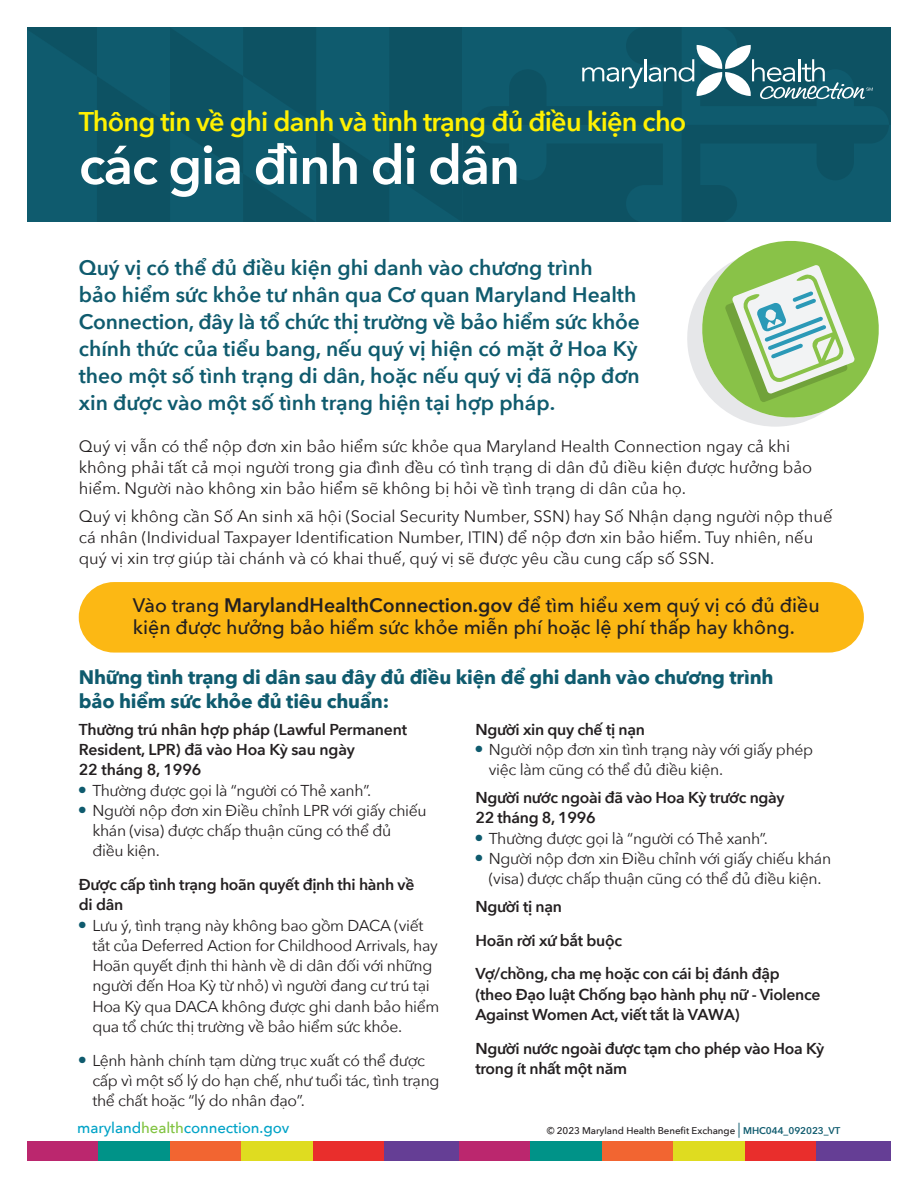
<style>
.page{position:relative;width:918px;height:1188px;background:#fff}
.page>*{position:absolute;margin:0;border:0;box-sizing:border-box;transform-origin:0 0}
.t1{font:600 54px "Avenir Next";letter-spacing:-.03em;color:#fff}
.t2{font:600 27px "Avenir Next";letter-spacing:-.03em;color:#fff101}
.intro{font:600 21px/27px "Avenir Next";color:#0f5b6e}
.text_on_yellow{font:500 19.5px/22.5px "Avenir Next";color:#231f20}
.subhead_1{font:700 19.5px/24px "Avenir Next";letter-spacing:-.01em;color:#0f5b6e}
._11pt_text__27pt{font:16.5px/21px "Avenir Next";color:#231f20}
._11pt_text__9pt{font:16.5px/21px "Avenir Next";color:#231f20}
.bullet_last{font:15.75px/20.2px "Avenir Next";letter-spacing:-.02em;color:#231f20}
.subhead_medium_no_indent__9{font:600 15.75px/20.2px "Avenir Next";letter-spacing:-.02em;color:#231f20}
.bullet_no_indent_last{font:15.75px/20.2px "Avenir Next";letter-spacing:-.02em;color:#231f20}
.subhead_medium_indent{font:600 15.75px/20.2px "Avenir Next";letter-spacing:-.01em;color:#231f20}
.subhead_medium_no_indent{font:600 15.75px/20.2px "Avenir Next";letter-spacing:-.02em;color:#231f20}
.bullet{font:15.75px "Avenir Next";letter-spacing:-.02em;color:#231f20}
.bullet_no_indent{font:15.75px "Avenir Next";letter-spacing:-.02em;color:#231f20}
.t3{font:500 15px "Avenir Next";letter-spacing:-.005em;color:#00a3c7}
.t4{font:500 9.75px "Avenir Next";letter-spacing:-.005em;color:#231f20}
.s1{font-weight:600}
.s2{color:#81c340}
.s3{font-weight:400;font-size:15px;color:#0f5b6e}
.s4{font-weight:600;color:#0f5b6e}
</style>
<div class="page">
<div style="left:27px;top:1142px;width:74px;height:19px;background:#bb276e"></div>
<div style="left:459px;top:1142px;width:74px;height:19px;background:#bb276e"></div>
<div style="left:99px;top:1142px;width:74px;height:19px;background:#009388"></div>
<div style="left:531px;top:1142px;width:74px;height:19px;background:#009388"></div>
<div style="left:170px;top:1142px;width:74px;height:19px;background:#f26531"></div>
<div style="left:602px;top:1142px;width:74px;height:19px;background:#f26531"></div>
<div style="left:242px;top:1142px;width:74px;height:19px;background:#dfdc20"></div>
<div style="left:674px;top:1142px;width:74px;height:19px;background:#dfdc20"></div>
<div style="left:313px;top:1142px;width:74px;height:19px;background:#e92e2c"></div>
<div style="left:745px;top:1142px;width:74px;height:19px;background:#e92e2c"></div>
<div style="left:385px;top:1142px;width:74px;height:19px;background:#653e95"></div>
<div style="left:817px;top:1142px;width:74px;height:19px;background:#653e95"></div>
<div style="left:79px;top:582px;width:785px;height:71px;background:#fcb814;border-radius:35px"></div>
<div style="left:27px;top:27px;width:435px;height:195px;background:#0e5668"></div>
<svg style="left:462px;top:27px;width:429px;height:195px;background:#0e5668"></svg>
<svg style="left:474px;top:27px;width:415px;height:195px;background:#175c6e"></svg>
<svg style="left:687px;top:241px;width:192px;height:186px"></svg>
<p class="t2" style="left:79px;top:99px;width:609px">Thông tin về ghi danh và tình trạng đủ điều kiện cho</p>
<p class="t1" style="left:79px;top:119px;width:443px">các gia đình di dân</p>
<p class="intro" style="left:79px;top:254px;width:562px">Quý vị có thể đủ điều kiện ghi danh vào chương trình<br>bảo hiểm sức khỏe tư nhân qua Cơ quan Maryland Health Connection, đây là tổ chức thị trường về bảo hiểm sức khỏe chính thức của tiểu bang, nếu quý vị hiện có mặt ở Hoa Kỳ theo một số tình trạng di dân, hoặc nếu quý vị đã nộp đơn xin được vào một số tình trạng hiện tại hợp pháp.</p>
<p class="_11pt_text__9pt" style="left:79px;top:435px;width:735px">Quý vị vẫn có thể nộp đơn xin bảo hiểm sức khỏe qua Maryland Health Connection ngay cả khi không phải tất cả mọi người trong gia đình đều có tình trạng di dân đủ điều kiện được hưởng bảo hiểm. Người nào không xin bảo hiểm sẽ không bị hỏi về tình trạng di dân của họ.</p>
<p class="_11pt_text__27pt" style="left:79px;top:505px;width:755px">Quý vị không cần Số An sinh xã hội (Social Security Number, SSN) hay Số Nhận dạng người nộp thuế cá nhân (Individual Taxpayer Identification Number, ITIN) để nộp đơn xin bảo hiểm. Tuy nhiên, nếu quý vị xin trợ giúp tài chánh và có khai thuế, quý vị sẽ được yêu cầu cung cấp số SSN.</p>
<p class="text_on_yellow" style="left:133px;top:593px;width:688px">Vào trang <span class="s1">MarylandHealthConnection.gov</span> để tìm hiểu xem quý vị có đủ điều kiện được hưởng bảo hiểm sức khỏe miễn phí hoặc lệ phí thấp hay không.</p>
<p class="subhead_1" style="left:79px;top:665px;width:696px">Những tình trạng di dân sau đây đủ điều kiện để ghi danh vào chương trình bảo hiểm sức khỏe đủ tiêu chuẩn:</p>
<p class="subhead_medium_indent" style="left:79px;top:719px;width:330px">Thường trú nhân hợp pháp (Lawful Permanent<br>Resident, LPR) đã vào Hoa Kỳ sau ngày<br>22 tháng 8, 1996</p>
<p class="bullet" style="left:79px;top:777px;width:294px"><sup>●</sup> Thường được gọi là “người có Thẻ xanh”.</p>
<p class="bullet_last" style="left:92px;top:800px;width:336px;text-indent:-14px"><sup>●</sup> Người nộp đơn xin Điều chỉnh LPR với giấy chiếu khán (visa) được chấp thuận cũng có thể đủ<br>điều kiện.</p>
<p class="subhead_medium_indent" style="left:79px;top:874px;width:337px">Được cấp tình trạng hoãn quyết định thi hành về di dân</p>
<p class="bullet_last" style="left:92px;top:914px;width:349px;text-indent:-14px"><sup>●</sup> Lưu ý, tình trạng này không bao gồm DACA (viết tắt của Deferred Action for Childhood Arrivals, hay Hoãn quyết định thi hành về di dân đối với những người đến Hoa Kỳ từ nhỏ) vì người đang cư trú tại Hoa Kỳ qua DACA không được ghi danh bảo hiểm qua tổ chức thị trường về bảo hiểm sức khỏe.</p>
<p class="bullet_last" style="left:92px;top:1049px;width:349px;text-indent:-14px"><sup>●</sup> Lệnh hành chính tạm dừng trục xuất có thể được cấp vì một số lý do hạn chế, như tuổi tác, tình trạng thể chất hoặc “lý do nhân đạo”.</p>
<p class="subhead_medium_no_indent" style="left:475px;top:719px;width:171px">Người xin quy chế tị nạn</p>
<p class="bullet_no_indent_last" style="left:489px;top:739px;width:326px;text-indent:-14px"><sup>●</sup> Người nộp đơn xin tình trạng này với giấy phép việc làm cũng có thể đủ điều kiện.</p>
<p class="subhead_medium_no_indent" style="left:475px;top:787px;width:311px">Người nước ngoài đã vào Hoa Kỳ trước ngày<br>22 tháng 8, 1996</p>
<p class="bullet_no_indent" style="left:475px;top:825px;width:294px"><sup>●</sup> Thường được gọi là “người có Thẻ xanh”.</p>
<p class="bullet_no_indent_last" style="left:475px;top:848px;width:357px;text-align:center"><sup>●</sup> Người nộp đơn xin Điều chỉnh với giấy chiếu khán (visa) được chấp thuận cũng có thể đủ điều kiện.</p>
<p class="subhead_medium_no_indent__9" style="left:475px;top:896px;width:88px">Người tị nạn</p>
<p class="subhead_medium_no_indent__9" style="left:475px;top:930px;width:148px">Hoãn rời xứ bắt buộc</p>
<p class="subhead_medium_no_indent__9" style="left:475px;top:963px;width:347px">Vợ/chồng, cha mẹ hoặc con cái bị đánh đập (theo Đạo luật Chống bạo hành phụ nữ - Violence<br>Against Women Act, viết tắt là VAWA)</p>
<p class="subhead_medium_no_indent__9" style="left:475px;top:1038px;width:351px">Người nước ngoài được tạm cho phép vào Hoa Kỳ trong ít nhất một năm</p>
<p class="t3" style="left:77px;top:1115px;width:214px">maryland<span class="s2">health</span>connection.gov</p>
<p class="t4" style="left:547px;top:1122px;width:295px">© 2023 Maryland Health Benefit Exchange <span class="s3">|</span> <span class="s4">MHC044_092023_VT</span></p>
</div>
